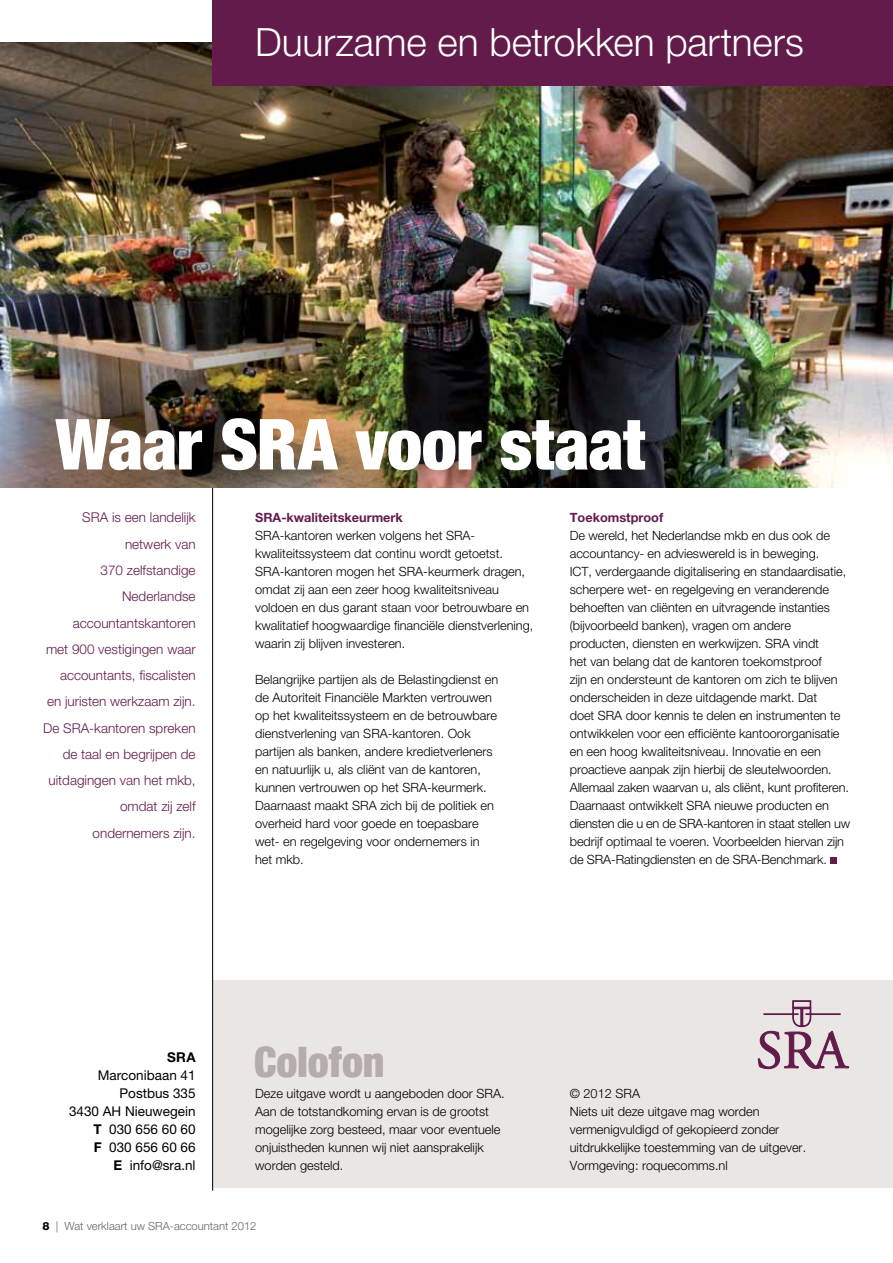
<style>
.page{position:relative;width:893px;height:1263px;background:#fff}
.page>*{position:absolute;margin:0;border:0;box-sizing:border-box;transform-origin:0 0}
.t1{font:900 condensed 70.5px "Helvetica Neue";letter-spacing:-.01em;color:#fff}
.t2{font:900 condensed 42px "Helvetica Neue";letter-spacing:-.005em;color:#b5adab}
.t3{font:300 39px "Helvetica Neue LT";letter-spacing:-.005em;color:#fff}
.t4{font:300 13.5px/26.2px "Helvetica Neue LT";color:#621b4b;text-align:right}
.t5{font:13.5px/18px "Helvetica Neue";color:#000;text-align:right}
.t6{font:700 13.5px "Helvetica Neue";color:#000}
.t7{font:300 12.75px/18px "Helvetica Neue LT";color:#000}
.t8{font:700 12.75px "Helvetica Neue";color:#621b4b}
.t9{font:300 11.25px "Helvetica Neue LT";color:#6e615e}
.s1{font-weight:700}
.s2{font-family:"Helvetica Neue";font-weight:800;color:#000}
</style>
<div class="page">
<div style="left:213px;top:981px;width:680px;height:207px;background:#e9e6e4"></div>
<hr style="left:212px;top:0;width:1px;height:1191px;background:#000">
<img style="left:0;top:43px;width:893px;height:444px">
<div style="left:213px;top:0;width:680px;height:85px;background:#621b4b"></div>
<div style="left:830px;top:858px;width:7px;height:6px;background:#621b4b"></div>
<svg style="left:758px;top:1001px;width:91px;height:68px"></svg>
<h3 class="t3" style="left:255px;top:18px;width:550px">Duurzame en betrokken partners</h3>
<h1 class="t1" style="left:55px;top:386px;width:591px">Waar SRA voor staat</h1>
<p class="t4" style="left:43px;top:504px;width:154px">SRA is een landelijk netwerk van<br>370 zelfstandige<br>Nederlandse accountantskantoren<br>met 900 vestigingen waar accountants, fiscalisten en juristen werkzaam zijn.<br>De SRA-kantoren spreken de taal en begrijpen de uitdagingen van het mkb, omdat zij zelf ondernemers zijn.</p>
<p class="t8" style="left:255px;top:510px;width:149px">SRA-kwaliteitskeurmerk</p>
<p class="t7" style="left:255px;top:526px;width:280px">SRA-kantoren werken volgens het SRA&shy;kwaliteitssysteem dat continu wordt getoetst.<br>SRA-kantoren mogen het SRA-keurmerk dragen, omdat zij aan een zeer hoog kwaliteitsniveau voldoen en dus garant staan voor betrouwbare en kwalitatief hoogwaardige financiële dienstverlening, waarin zij blijven investeren.</p>
<p class="t7" style="left:255px;top:670px;width:245px">Belangrijke partijen als de Belastingdienst en de Autoriteit Financiële Markten vertrouwen op het kwaliteitssysteem en de betrouwbare dienstverlening van SRA-kantoren. Ook partijen als banken, andere kredietverleners en natuurlijk u, als cliënt van de kantoren, kunnen vertrouwen op het SRA-keurmerk.<br>Daarnaast maakt SRA zich bij de politiek en overheid hard voor goede en toepasbare wet- en regelgeving voor ondernemers in het mkb.</p>
<p class="t8" style="left:570px;top:510px;width:95px">Toekomstproof</p>
<p class="t7" style="left:570px;top:526px;width:282px">De wereld, het Nederlandse mkb en dus ook de accountancy- en advieswereld is in beweging.<br>ICT, verdergaande digitalisering en standaardisatie, scherpere wet- en regelgeving en veranderende behoeften van cliënten en uitvragende instanties (bijvoorbeeld banken), vragen om andere producten, diensten en werkwijzen. SRA vindt<br>het van belang dat de kantoren toekomstproof<br>zijn en ondersteunt de kantoren om zich te blijven onderscheiden in deze uitdagende markt. Dat<br>doet SRA door kennis te delen en instrumenten te ontwikkelen voor een efficiënte kantoororganisatie en een hoog kwaliteitsniveau. Innovatie en een proactieve aanpak zijn hierbij de sleutelwoorden.<br>Allemaal zaken waarvan u, als cliënt, kunt profiteren.<br>Daarnaast ontwikkelt SRA nieuwe producten en diensten die u en de SRA-kantoren in staat stellen uw bedrijf optimaal te voeren. Voorbeelden hiervan zijn de SRA-Ratingdiensten en de SRA-Benchmark.</p>
<p class="t6" style="left:167px;top:1049px;width:30px">SRA</p>
<p class="t5" style="left:69px;top:1066px;width:128px">Marconibaan 41<br>Postbus 335<br>3430 AH Nieuwegein<br><span class="s1">T</span> 030 656 60 60<br><span class="s1">F</span> 030 656 60 66<br><span class="s1">E</span> info@sra.nl</p>
<h2 class="t2" style="left:254px;top:1028px;width:132px">Colofon</h2>
<p class="t7" style="left:255px;top:1084px;width:251px">Deze uitgave wordt u aangeboden door SRA.<br>Aan de totstandkoming ervan is de grootst mogelijke zorg besteed, maar voor eventuele onjuistheden kunnen wij niet aansprakelijk worden gesteld.</p>
<p class="t7" style="left:570px;top:1084px;width:238px">© 2012 SRA<br>Niets uit deze uitgave mag worden vermenigvuldigd of gekopieerd zonder uitdrukkelijke toestemming van de uitgever.<br>Vormgeving: roquecomms.nl</p>
<p class="t9" style="left:43px;top:1219px;width:216px"><span class="s2">8</span> | Wat verklaart uw SRA-accountant 2012</p>
</div>
